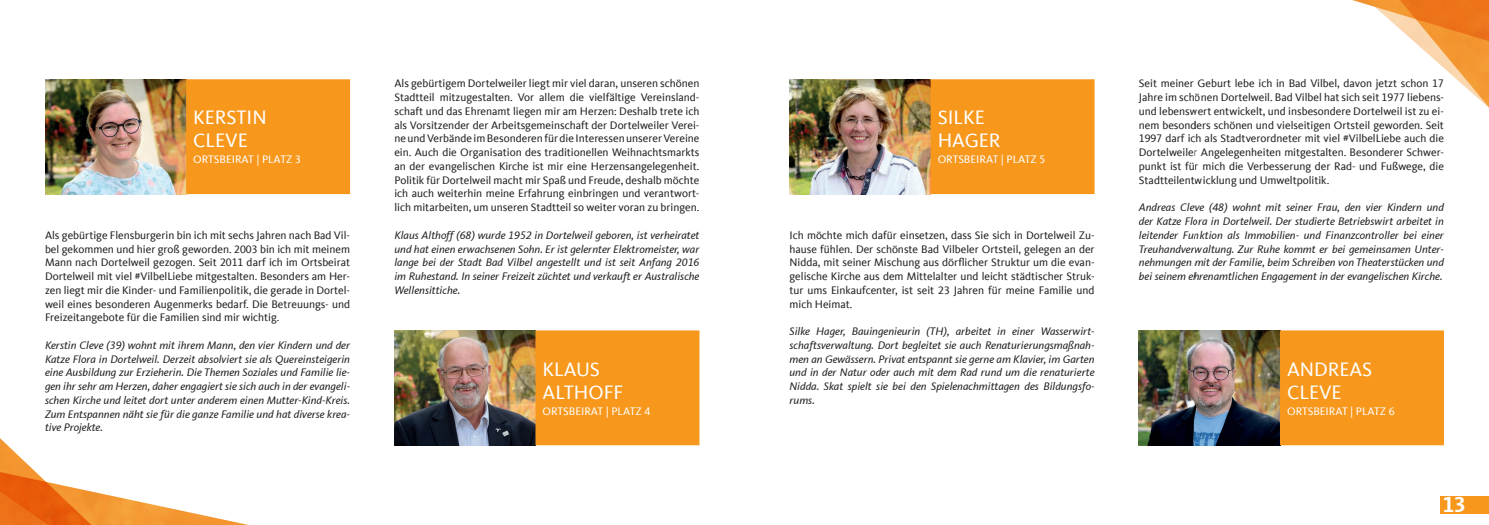
<style>
.page{position:relative;width:1489px;height:525px;background:#fff}
.page>*{position:absolute;margin:0;border:0;box-sizing:border-box;transform-origin:0 0}
.t1{font:700 22.5px "CDU Kievit Tab";color:#fff}
.t2{font:20px/22.5px "CDU Kievit Tab";color:#fff}
.t3{font:11.25px/13.8px "CDU Kievit Tab";color:#231f20;text-align:justify}
.t4{font:italic 11.25px/13.8px "CDU Kievit Tab";color:#231f20;text-align:justify}
.t5{font:11.25px "CDU Kievit Tab";color:#fff}
</style>
<div class="page">
<img style="left:45px;top:79px;width:141px;height:115px">
<img style="left:394px;top:330px;width:141px;height:115px">
<img style="left:789px;top:79px;width:141px;height:115px">
<img style="left:1138px;top:330px;width:141px;height:115px">
<div style="left:1440px;top:495px;width:48px;height:18px;background:#f7981d"></div>
<div style="left:1279px;top:330px;width:164px;height:115px;background:#f7981d"></div>
<div style="left:930px;top:79px;width:164px;height:115px;background:#f7981d"></div>
<div style="left:186px;top:79px;width:164px;height:115px;background:#f7981d"></div>
<div style="left:535px;top:330px;width:164px;height:115px;background:#f7981d"></div>
<img style="left:201px;top:514px;width:43px;height:10px">
<img style="left:0;top:444px;width:201px;height:80px">
<img style="left:1352px;top:0;width:136px;height:107px">
<h2 class="t2" style="left:193px;top:107px;width:75px">KERSTIN<br>CLEVE</h2>
<p class="t5" style="left:193px;top:153px;width:109px">ORTSBEIRAT | PLATZ 3</p>
<p class="t3" style="left:45px;top:228px;width:306px">Als gebürtige Flensburgerin bin ich mit sechs Jahren nach Bad Vil&shy;bel gekommen und hier groß geworden. 2003 bin ich mit meinem Mann nach Dortelweil gezogen. Seit 2011 darf ich im Ortsbeirat Dortelweil mit viel #VilbelLiebe mitgestalten. Besonders am Her&shy;zen liegt mir die Kinder- und Familienpolitik, die gerade in Dortel&shy;weil eines besonderen Augenmerks bedarf. Die Betreuungs- und Freizeitangebote für die Familien sind mir wichtig.</p>
<p class="t4" style="left:45px;top:338px;width:306px">Kerstin Cleve (39) wohnt mit ihrem Mann, den vier Kindern und der Katze Flora in Dortelweil. Derzeit absolviert sie als Quereinsteigerin eine Ausbildung zur Erzieherin. Die Themen Soziales und Familie lie&shy;gen ihr sehr am Herzen, daher engagiert sie sich auch in der evangeli&shy;schen Kirche und leitet dort unter anderem einen Mutter-Kind-Kreis.<br>Zum Entspannen näht sie für die ganze Familie und hat diverse krea&shy;tive Projekte.</p>
<p class="t3" style="left:394px;top:77px;width:306px">Als gebürtigem Dortelweiler liegt mir viel daran, unseren schönen Stadtteil mitzugestalten. Vor allem die vielfältige Vereinsland&shy;schaft und das Ehrenamt liegen mir am Herzen: Deshalb trete ich als Vorsitzender der Arbeitsgemeinschaft der Dortelweiler Verei&shy;ne und Verbände im Besonderen für die Interessen unserer Vereine ein. Auch die Organisation des traditionellen Weihnachtsmarkts an der evangelischen Kirche ist mir eine Herzensangelegenheit.<br>Politik für Dortelweil macht mir Spaß und Freude, deshalb möchte ich auch weiterhin meine Erfahrung einbringen und verantwort&shy;lich mitarbeiten, um unseren Stadtteil so weiter voran zu bringen.</p>
<p class="t4" style="left:394px;top:228px;width:306px">Klaus Althoff (68) wurde 1952 in Dortelweil geboren, ist verheiratet und hat einen erwachsenen Sohn. Er ist gelernter Elektromeister, war lange bei der Stadt Bad Vilbel angestellt und ist seit Anfang 2016 im Ruhestand. In seiner Freizeit züchtet und verkauft er Australische Wellensittiche.</p>
<h2 class="t2" style="left:542px;top:358px;width:82px">KLAUS<br>ALTHOFF</h2>
<p class="t5" style="left:542px;top:404px;width:109px">ORTSBEIRAT | PLATZ 4</p>
<h2 class="t2" style="left:937px;top:107px;width:64px">SILKE<br>HAGER</h2>
<p class="t5" style="left:937px;top:153px;width:109px">ORTSBEIRAT | PLATZ 5</p>
<p class="t3" style="left:789px;top:228px;width:306px">Ich möchte mich dafür einsetzen, dass Sie sich in Dortelweil Zu&shy;hause fühlen. Der schönste Bad Vilbeler Ortsteil, gelegen an der Nidda, mit seiner Mischung aus dörflicher Struktur um die evan&shy;gelische Kirche aus dem Mittelalter und leicht städtischer Struk&shy;tur ums Einkaufcenter, ist seit 23 Jahren für meine Familie und mich Heimat.</p>
<p class="t4" style="left:789px;top:324px;width:306px">Silke Hager, Bauingenieurin (TH), arbeitet in einer Wasserwirt&shy;schaftsverwaltung. Dort begleitet sie auch Renaturierungsmaßnah&shy;men an Gewässern. Privat entspannt sie gerne am Klavier, im Garten und in der Natur oder auch mit dem Rad rund um die renaturierte Nidda. Skat spielt sie bei den Spielenachmittagen des Bildungsfo&shy;rums.</p>
<p class="t3" style="left:1138px;top:77px;width:306px">Seit meiner Geburt lebe ich in Bad Vilbel, davon jetzt schon 17<br>Jahre im schönen Dortelweil. Bad Vilbel hat sich seit 1977 liebens&shy;und lebenswert entwickelt, und insbesondere Dortelweil ist zu ei&shy;nem besonders schönen und vielseitigen Ortsteil geworden. Seit 1997 darf ich als Stadtverordneter mit viel #VilbelLiebe auch die Dortelweiler Angelegenheiten mitgestalten. Besonderer Schwer&shy;punkt ist für mich die Verbesserung der Rad- und Fußwege, die Stadtteilentwicklung und Umweltpolitik.</p>
<p class="t4" style="left:1138px;top:200px;width:306px">Andreas Cleve (48) wohnt mit seiner Frau, den vier Kindern und der Katze Flora in Dortelweil. Der studierte Betriebswirt arbeitet in leitender Funktion als Immobilien- und Finanzcontroller bei einer Treuhandverwaltung. Zur Ruhe kommt er bei gemeinsamen Unter&shy;nehmungen mit der Familie, beim Schreiben von Theaterstücken und bei seinem ehrenamtlichen Engagement in der evangelischen Kirche.</p>
<h2 class="t2" style="left:1286px;top:358px;width:87px">ANDREAS<br>CLEVE</h2>
<p class="t5" style="left:1286px;top:404px;width:109px">ORTSBEIRAT | PLATZ 6</p>
<h1 class="t1" style="left:1442px;top:491px;width:25px">13</h1>
</div>
